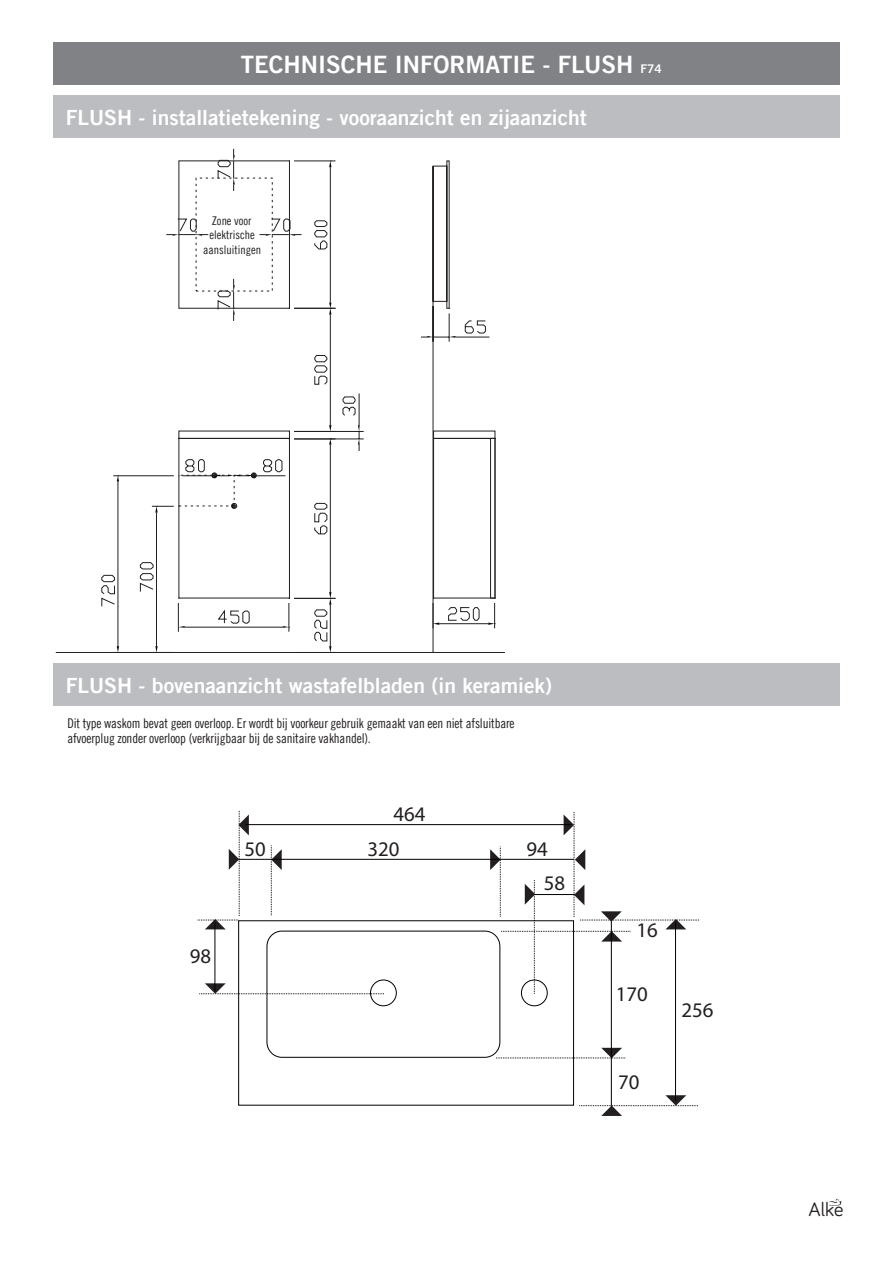
<style>
.page{position:relative;width:893px;height:1263px;background:#fff}
.page>*{position:absolute;margin:0;border:0;box-sizing:border-box;transform-origin:0 0}
.t1{font:24px "Trade Gothic LT Bold Two";color:#fff}
.t2{font:21px "Trade Gothic LT Bold Two";color:#fff}
.t3{font:20.85px "Myriad Pro";color:#231f20}
.t4{font:20.1px "Bariol";color:#231f20}
.t5{font:13.5px/15px "Trade Gothic LT Cond Eighteen";letter-spacing:-.01em;color:#231f20}
.t6{font:12px/14.4px "Trade Gothic LT Cond Eighteen";color:#231f20;text-align:center}
.s1{font-size:12px}
</style>
<div class="page">
<div style="left:53px;top:43px;width:787px;height:42px;background:#808285"></div>
<svg style="left:829px;top:1199px;width:13px;height:6px"></svg>
<div style="left:53px;top:96px;width:787px;height:42px;background:#bcbdc0"></div>
<div style="left:53px;top:664px;width:787px;height:42px;background:#bcbdc0"></div>
<svg style="left:101px;top:149px;width:395px;height:504px"></svg>
<div style="left:238px;top:920px;width:336px;height:185px;background:#fff;border:1px solid #000001"></div>
<div style="left:267px;top:931px;width:233px;height:127px;border:1px solid #000001;border-radius:15px"></div>
<div style="left:370px;top:979px;width:27px;height:27px;border:1px solid #000001;border-radius:50%"></div>
<div style="left:521px;top:979px;width:27px;height:27px;border:1px solid #000001;border-radius:50%"></div>
<hr style="left:245px;top:824px;width:325px;height:1px;background:#000001">
<hr style="left:675px;top:922px;width:1px;height:179px;background:#000001">
<hr style="left:238px;top:859px;width:336px;height:1px;background:#000001">
<svg style="left:271px;top:845px;width:11px;height:70px"></svg>
<svg style="left:496px;top:1048px;width:130px;height:10px"></svg>
<hr style="left:611px;top:920px;width:1px;height:186px;background:#000001">
<svg style="left:579px;top:1095px;width:119px;height:21px"></svg>
<hr style="left:214px;top:922px;width:1px;height:69px;background:#000001">
<svg style="left:198px;top:810px;width:51px;height:119px"></svg>
<svg style="left:199px;top:983px;width:185px;height:11px"></svg>
<svg style="left:490px;top:812px;width:209px;height:182px"></svg>
<h1 class="t1" style="left:241px;top:49px;width:423px">TECHNISCHE INFORMATIE - FLUSH <span class="s1">F74</span></h1>
<h2 class="t2" style="left:66px;top:104px;width:522px">FLUSH - installatietekening - vooraanzicht en zijaanzicht</h2>
<p class="t6" style="left:203px;top:213px;width:59px">Zone voor elektrische aansluitingen</p>
<h2 class="t2" style="left:66px;top:672px;width:488px">FLUSH - bovenaanzicht wastafelbladen (in keramiek)</h2>
<p class="t5" style="left:67px;top:715px;width:449px">Dit type waskom bevat geen overloop. Er wordt bij voorkeur gebruik gemaakt van een niet afsluitbare afvoerplug zonder overloop (verkrijgbaar bij de sanitaire vakhandel).</p>
<h3 class="t3" style="left:394px;top:801px;width:34px">464</h3>
<h3 class="t3" style="left:244px;top:836px;width:23px">50</h3>
<h3 class="t3" style="left:368px;top:836px;width:34px">320</h3>
<h3 class="t3" style="left:526px;top:836px;width:23px">94</h3>
<h3 class="t3" style="left:190px;top:943px;width:23px">98</h3>
<h3 class="t3" style="left:544px;top:870px;width:23px">58</h3>
<h3 class="t3" style="left:636px;top:917px;width:23px">16</h3>
<h3 class="t3" style="left:616px;top:981px;width:34px">170</h3>
<h3 class="t3" style="left:618px;top:1069px;width:23px">70</h3>
<h3 class="t3" style="left:682px;top:997px;width:34px">256</h3>
<h3 class="t4" style="left:808px;top:1195px;width:37px">Alke</h3>
</div>
